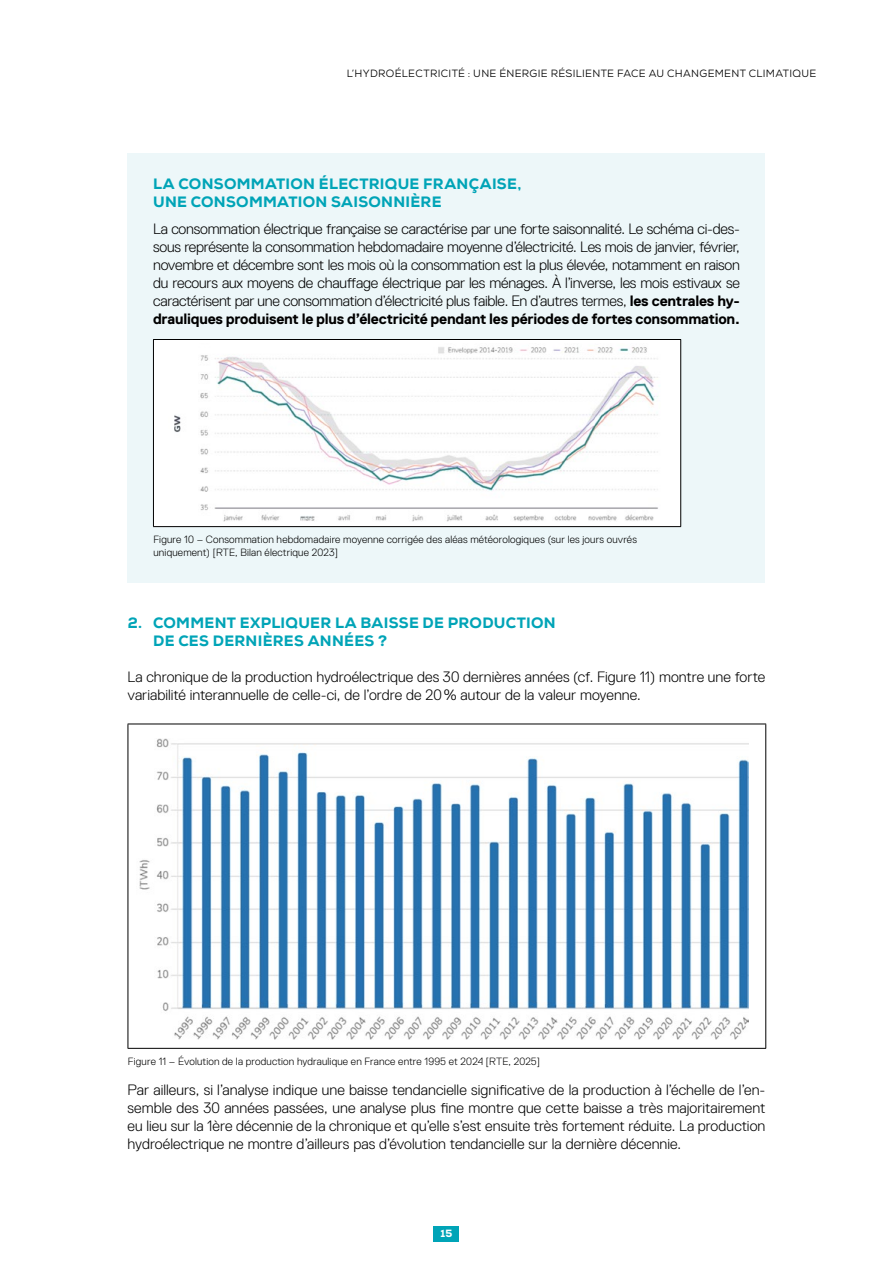
<style>
.page{position:relative;width:893px;height:1263px;background:#fff}
.page>*{position:absolute;margin:0;border:0;box-sizing:border-box;transform-origin:0 0}
.t1{font:300 15px/18px "Replica";letter-spacing:.005em;color:#000;text-align:justify}
.t2{font:800 15px/18px "Nexa";letter-spacing:.02em;color:#00a4b7}
.t3{font:300 10.5px/12.6px "Replica";letter-spacing:.015em;color:#000}
.t4{font:10.5px "Nexa";letter-spacing:.03em;color:#000}
.t5{font:800 10.5px "Nexa";color:#fff}
.s1{font-weight:700}
</style>
<div class="page">
<div style="left:434px;top:1226px;width:25px;height:16px;background:#00a4b7"></div>
<div style="left:128px;top:153px;width:637px;height:430px;background:#edf7f9"></div>
<div style="left:153px;top:339px;width:528px;height:188px;background:#fff"></div>
<hr style="left:153px;top:339px;width:528px;height:1px;background:#000">
<hr style="left:153px;top:340px;width:1px;height:186px;background:#000">
<hr style="left:680px;top:340px;width:1px;height:186px;background:#000">
<hr style="left:153px;top:526px;width:528px;height:1px;background:#000">
<img style="left:174px;top:347px;width:484px;height:175px">
<hr style="left:128px;top:724px;width:638px;height:1px;background:#000">
<hr style="left:128px;top:724px;width:1px;height:324px;background:#000">
<hr style="left:765px;top:724px;width:1px;height:324px;background:#000">
<hr style="left:128px;top:1048px;width:638px;height:1px;background:#000">
<img style="left:139px;top:738px;width:610px;height:302px">
<p class="t4" style="left:347px;top:66px;width:471px">L’HYDROÉLECTRICITÉ : UNE ÉNERGIE RÉSILIENTE FACE AU CHANGEMENT CLIMATIQUE</p>
<p class="t2" style="left:153px;top:175px;width:370px">LA CONSOMMATION ÉLECTRIQUE FRANÇAISE,<br>UNE CONSOMMATION SAISONNIÈRE</p>
<p class="t1" style="left:153px;top:220px;width:588px">La consommation électrique française se caractérise par une forte saisonnalité. Le schéma ci-des&shy;sous représente la consommation hebdomadaire moyenne d’électricité. Les mois de janvier, février, novembre et décembre sont les mois où la consommation est la plus élevée, notamment en raison du recours aux moyens de chauffage électrique par les ménages. À l’inverse, les mois estivaux se caractérisent par une consommation d’électricité plus faible. En d’autres termes, <span class="s1">les centrales hy&shy;drauliques produisent le plus d’électricité pendant les périodes de fortes consommation.</span></p>
<p class="t3" style="left:153px;top:533px;width:485px">Figure 10 – Consommation hebdomadaire moyenne corrigée des aléas météorologiques (sur les jours ouvrés uniquement) [RTE, Bilan électrique 2023]</p>
<p class="t2" style="left:153px;top:613px;width:404px;text-indent:-26px">2. COMMENT EXPLIQUER LA BAISSE DE PRODUCTION<br>DE CES DERNIÈRES ANNÉES ?</p>
<p class="t1" style="left:128px;top:667px;width:639px">La chronique de la production hydroélectrique des 30 dernières années (cf. Figure 11) montre une forte variabilité interannuelle de celle-ci, de l’ordre de 20% autour de la valeur moyenne.</p>
<p class="t3" style="left:128px;top:1055px;width:414px">Figure 11 – Évolution de la production hydraulique en France entre 1995 et 2024 [RTE, 2025]</p>
<p class="t1" style="left:128px;top:1081px;width:639px">Par ailleurs, si l’analyse indique une baisse tendancielle significative de la production à l’échelle de l’en&shy;semble des 30 années passées, une analyse plus fine montre que cette baisse a très majoritairement eu lieu sur la 1ère décennie de la chronique et qu’elle s’est ensuite très fortement réduite. La production hydroélectrique ne montre d’ailleurs pas d’évolution tendancielle sur la dernière décennie.</p>
<p class="t5" style="left:441px;top:1227px;width:13px">15</p>
</div>
